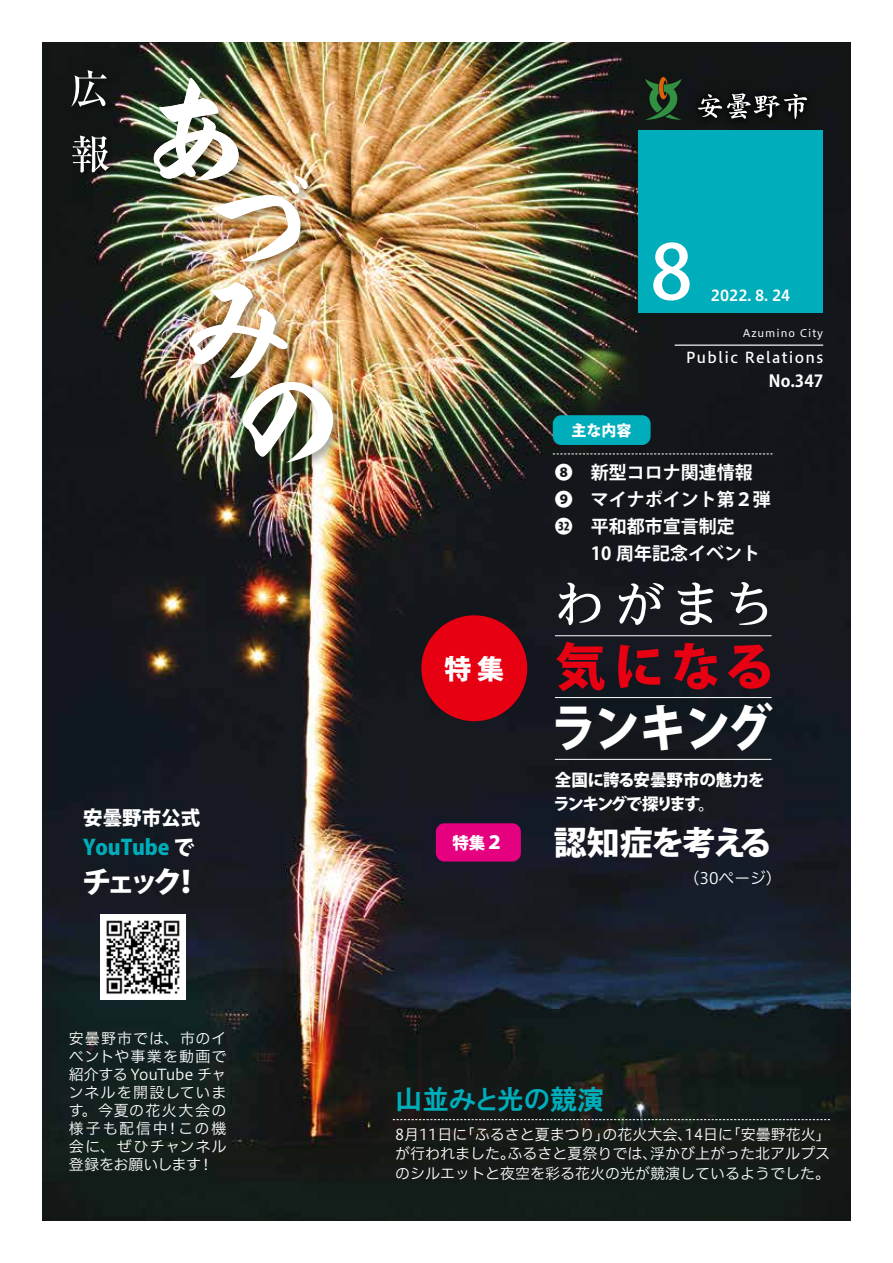
<style>
.page{position:relative;width:893px;height:1263px;background:#fff}
.page>*{position:absolute;margin:0;border:0;box-sizing:border-box;transform-origin:0 0}
.t1{font:500 75px "Koz Go Pr 6 N";color:#fff}
.t2{font:800 51px "Koz Go Pr 6 N";letter-spacing:-.035em;color:#fff;scale:.89 1}
.t3{font:500 51px "UD Reimin Pro";color:#fff}
.t4{font:800 51px "Koz Go Pr 6 N";color:#e60012}
.t5{font:800 33px "Koz Go Pr 6 N";letter-spacing:-.05em;color:#fff}
.t6{font:800 30px "Koz Go Pr 6 N";color:#fff}
.t7{font:27px "HGP Gothic E";color:#00adba}
.t8{font:800 27px "Koz Go Pr 6 N";color:#fff}
.t9{font:800 21px "Koz Go Pr 6 N";color:#00adba}
.t10{font:800 19.5px "Koz Go Pr 6 N";color:#fff}
.t11{font:700 18px "Koz Go Pr 6 N";color:#fff}
.t12{font:800 16.5px/24px "Koz Go Pr 6 N";letter-spacing:-.045em;color:#fff}
.t13{font:700 16.5px "Koz Go Pr 6 N";color:#fff}
.t14{font:15.75px "Hiragino UD Sans F Std N W3";color:#fff}
.t15{font:15px/19.5px "Hiragino UD Sans F Std N W3";color:#fff}
.t16{font:15px/18px "Hiragino UD Sans F Std N W3";letter-spacing:.055em;color:#fff;text-align:right}
.t17{font:15px "Hiragino UD Sans F Std N W5";letter-spacing:.085em;color:#fff}
.t18{font:15px "Hiragino UD Sans F Std N W6";color:#fff}
.t19{font:15px "Hiragino UD Sans F Std N W3";letter-spacing:-.02em;color:#fff}
.t20{font:800 15px "Koz Go Pr 6 N";color:#fff}
.t21{font:10.5px "Hiragino UD Sans F Std N W4";letter-spacing:.09em;color:#fff}
.s1{color:#fff}
.s2{font-size:18px}
</style>
<div class="page">
<img style="left:43px;top:43px;width:807px;height:1177px">
<div style="left:639px;top:130px;width:184px;height:183px;background:#00adba"></div>
<svg style="left:645px;top:77px;width:37px;height:43px;background:#2a4925"></svg>
<div style="left:691px;top:86px;width:124px;height:40px;background:#101413"></div>
<svg style="left:698px;top:93px;width:109px;height:26px"></svg>
<div style="left:70px;top:69px;width:47px;height:111px;background:#000;opacity:.41"></div>
<svg style="left:71px;top:70px;width:36px;height:37px"></svg>
<svg style="left:72px;top:135px;width:37px;height:37px"></svg>
<div style="left:150px;top:75px;width:195px;height:399px;background:#000;opacity:.32"></div>
<img style="left:189px;top:282px;width:144px;height:181px">
<img style="left:154px;top:78px;width:154px;height:184px">
<div style="left:553px;top:415px;width:98px;height:30px;background:#00adba;border-radius:9px"></div>
<svg style="left:553px;top:453px;width:220px;height:1px"></svg>
<svg style="left:393px;top:1119px;width:437px;height:1px"></svg>
<hr style="left:675px;top:345px;width:148px;height:1px;background:#fff">
<hr style="left:555px;top:635px;width:217px;height:1px;background:#fff">
<hr style="left:555px;top:697px;width:217px;height:1px;background:#fff">
<hr style="left:555px;top:759px;width:217px;height:1px;background:#fff">
<img style="left:101px;top:914px;width:85px;height:85px">
<div style="left:421px;top:615px;width:106px;height:106px;background:#e60012;border-radius:50%"></div>
<div style="left:436px;top:823px;width:85px;height:38px;background:#e4007f;border-radius:9px"></div>
<h3 class="t10" style="left:83px;top:806px;width:119px">安曇野市公式</h3>
<h3 class="t9" style="left:83px;top:836px;width:113px">YouTube <span class="s1">で</span></h3>
<h3 class="t6" style="left:171px;top:865px;width:31px">!</h3>
<h3 class="t6" style="left:82px;top:865px;width:102px">チェック</h3>
<p class="t16" style="left:69px;top:1028px;width:159px">安曇野市では、市のイベントや事業を動画で紹介する YouTube チャンネルを開設しています。今夏の花火大会の！この機</p>
<p class="t15" style="left:69px;top:1117px;width:101px">様子も配信中</p>
<p class="t16" style="left:69px;top:1136px;width:159px">会に、ぜひチャンネル</p>
<p class="t15" style="left:198px;top:1153px;width:16px">!</p>
<p class="t19" style="left:69px;top:1153px;width:134px">登録をお願いします</p>
<h1 class="t1" style="left:650px;top:230px;width:44px">8</h1>
<p class="t18" style="left:711px;top:284px;width:81px">2022. 8. 24</p>
<p class="t21" style="left:743px;top:325px;width:82px">Azumino City</p>
<p class="t17" style="left:686px;top:346px;width:139px">Public Relations</p>
<p class="t20" style="left:572px;top:422px;width:61px">主な内容</p>
<p class="t11" style="left:591px;top:462px;width:163px">新型コロナ関連情報</p>
<p class="t11" style="left:555px;top:462px;width:19px">❽</p>
<p class="t13" style="left:769px;top:371px;width:56px">No.347</p>
<h3 class="t8" style="left:444px;top:653px;width:61px">特集</h3>
<p class="t12" style="left:452px;top:831px;width:52px">特集<span class="s2">２</span></p>
<p class="t11" style="left:555px;top:489px;width:19px">❾</p>
<p class="t11" style="left:555px;top:516px;width:19px">㉜</p>
<p class="t11" style="left:591px;top:489px;width:181px">マイナポイント第２弾</p>
<p class="t11" style="left:591px;top:516px;width:145px">平和都市宣言制定</p>
<p class="t11" style="left:591px;top:543px;width:171px">10 周年記念イベント</p>
<h2 class="t3" style="left:554px;top:563px;width:223px">わがまち</h2>
<h2 class="t4" style="left:555px;top:638px;width:222px">気になる</h2>
<h2 class="t2" style="left:551px;top:700px;width:251px">ランキング</h2>
<p class="t12" style="left:554px;top:768px;width:212px">全国に誇る安曇野市の魅力をランキングで探ります。</p>
<h3 class="t5" style="left:554px;top:824px;width:220px">認知症を考える</h3>
<p class="t14" style="left:684px;top:867px;width:99px">（30ページ(</p>
<h3 class="t7" style="left:395px;top:1085px;width:211px">山並みと光の競演</h3>
<p class="t15" style="left:460px;top:1123px;width:151px">「ふるさと夏まつり」</p>
<p class="t15" style="left:726px;top:1123px;width:106px">「安曇野花火「</p>
<p class="t15" style="left:602px;top:1123px;width:91px">の花火大会、</p>
<p class="t15" style="left:395px;top:1123px;width:74px">8月11日に</p>
<p class="t15" style="left:685px;top:1123px;width:50px">14日に</p>
<p class="t15" style="left:650px;top:1143px;width:182px">浮かび上がった北アルプス</p>
<p class="t15" style="left:395px;top:1143px;width:437px">が行われました。<br>のシルエットと夜空を彩る花火の光が競演しているようでした。</p>
<p class="t15" style="left:508px;top:1143px;width:151px">ふるさと夏祭りでは、</p>
</div>
